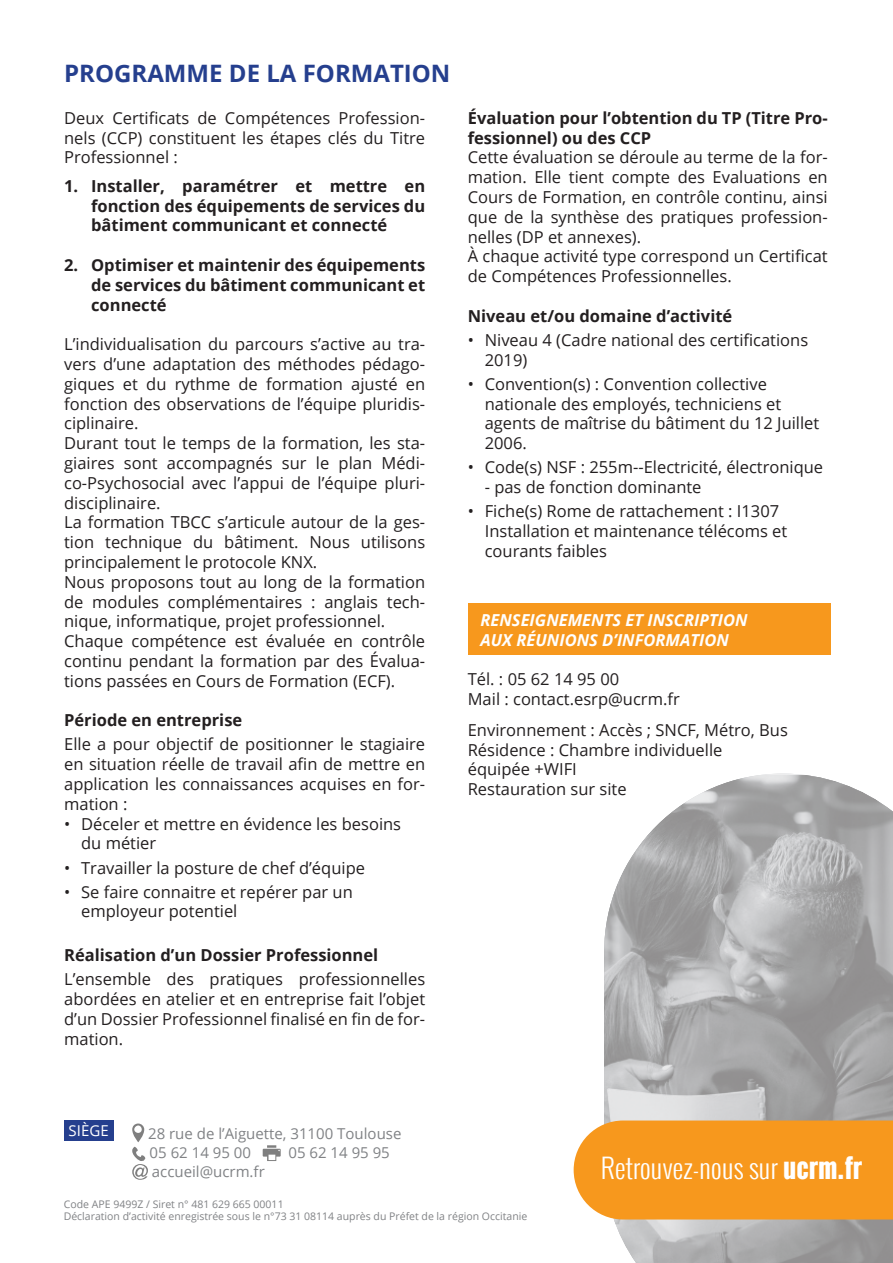
<style>
.page{position:relative;width:893px;height:1263px;background:#fff}
.page>*{position:absolute;margin:0;border:0;box-sizing:border-box;transform-origin:0 0}
.t1{font:300 27px "Oswald";color:#fff}
.t2{font:700 24px "Open Sans";color:#253f8e}
.t3{font:16.5px/19.8px "Open Sans";color:#231f20;text-align:justify}
.t4{font:700 16.5px/19.8px "Open Sans";color:#231f20;text-align:justify}
.t5{font:italic 700 16.5px "Open Sans";color:#fff}
.t6{font:15px "Open Sans";color:#808285}
.t7{font:15px "Open Sans";color:#fff}
.t8{font:10.5px "Open Sans";color:#808285}
.s1{font-weight:700}
</style>
<div class="page">
<svg style="left:604px;top:774px;width:289px;height:489px;background:#b2b2b2"></svg>
<svg style="left:263px;top:1145px;width:18px;height:16px"></svg>
<svg style="left:132px;top:1123px;width:16px;height:57px"></svg>
<div style="left:64px;top:1120px;width:50px;height:21px;background:#253f8e"></div>
<div style="left:574px;top:1120px;width:319px;height:99px;background:#f7981d"></div>
<div style="left:468px;top:604px;width:363px;height:51px;background:#f7981d"></div>
<p class="t2" style="left:64px;top:56px;width:388px">PROGRAMME DE LA FORMATION</p>
<p class="t3" style="left:64px;top:108px;width:363px">Deux Certificats de Compétences Profession&shy;nels (CCP) constituent les étapes clés du Titre Professionnel :</p>
<p class="t4" style="left:91px;top:175px;width:336px;text-indent:-27px">1. Installer, paramétrer et mettre en fonction des équipements de services du bâtiment communicant et connecté</p>
<p class="t4" style="left:91px;top:255px;width:336px;text-indent:-27px">2. Optimiser et maintenir des équipements de services du bâtiment communicant et connecté</p>
<p class="t3" style="left:64px;top:334px;width:363px">L’individualisation du parcours s’active au tra&shy;vers d’une adaptation des méthodes pédago&shy;giques et du rythme de formation ajusté en fonction des observations de l’équipe pluridis&shy;ciplinaire.</p>
<p class="t3" style="left:64px;top:433px;width:363px">Durant tout le temps de la formation, les sta&shy;giaires sont accompagnés sur le plan Médi&shy;co-Psychosocial avec l’appui de l’équipe pluri&shy;disciplinaire.</p>
<p class="t3" style="left:64px;top:512px;width:363px">La formation TBCC s’articule autour de la ges&shy;tion technique du bâtiment. Nous utilisons principalement le protocole KNX.</p>
<p class="t3" style="left:64px;top:571px;width:363px">Nous proposons tout au long de la formation de modules complémentaires : anglais tech&shy;nique, informatique, projet professionnel.</p>
<p class="t3" style="left:64px;top:631px;width:363px">Chaque compétence est évaluée en contrôle continu pendant la formation par des Évalua&shy;tions passées en Cours de Formation (ECF).</p>
<p class="t4" style="left:64px;top:710px;width:180px">Période en entreprise</p>
<p class="t3" style="left:64px;top:734px;width:363px">Elle a pour objectif de positionner le stagiaire en situation réelle de travail afin de mettre en application les connaissances acquises en for&shy;mation :</p>
<p class="t3" style="left:81px;top:813px;width:322px;text-indent:-17px">• Déceler et mettre en évidence les besoins du métier</p>
<p class="t3" style="left:64px;top:857px;width:302px">• Travailler la posture de chef d’équipe</p>
<p class="t3" style="left:81px;top:881px;width:273px;text-indent:-17px">• Se faire connaitre et repérer par un employeur potentiel</p>
<p class="t4" style="left:64px;top:945px;width:316px">Réalisation d’un Dossier Professionnel</p>
<p class="t3" style="left:64px;top:969px;width:363px">L’ensemble des pratiques professionnelles abordées en atelier et en entreprise fait l’objet d’un Dossier Professionnel finalisé en fin de for&shy;mation.</p>
<p class="t4" style="left:468px;top:108px;width:361px">Évaluation pour l’obtention du TP (Titre Pro&shy;fessionnel) ou des CCP</p>
<p class="t3" style="left:468px;top:147px;width:361px">Cette évaluation se déroule au terme de la for&shy;mation. Elle tient compte des Evaluations en Cours de Formation, en contrôle continu, ainsi que de la synthèse des pratiques profession&shy;nelles (DP et annexes).</p>
<p class="t3" style="left:468px;top:246px;width:361px">À chaque activité type correspond un Certificat de Compétences Professionnelles.</p>
<p class="t4" style="left:468px;top:306px;width:266px">Niveau et/ou domaine d’activité</p>
<p class="t3" style="left:485px;top:330px;width:325px;text-indent:-17px">• Niveau 4 (Cadre national des certifications<br>2019)</p>
<p class="t3" style="left:485px;top:373px;width:336px;text-align:left;text-indent:-17px">• Convention(s) : Convention collective nationale des employés, techniciens et agents de maîtrise du bâtiment du 12 Juillet<br>2006.</p>
<p class="t3" style="left:468px;top:457px;width:357px">• Code(s) NSF : 255m--Electricité, électronique</p>
<p class="t3" style="left:485px;top:477px;width:218px">- pas de fonction dominante</p>
<p class="t3" style="left:485px;top:501px;width:304px;text-align:left;text-indent:-17px">• Fiche(s) Rome de rattachement : I1307<br>Installation et maintenance télécoms et courants faibles</p>
<p class="t5" style="left:480px;top:608px;width:269px">RENSEIGNEMENTS ET INSCRIPTION</p>
<p class="t5" style="left:480px;top:628px;width:250px">AUX RÉUNIONS D’INFORMATION</p>
<p class="t3" style="left:468px;top:669px;width:153px">Tél. : 05 62 14 95 00</p>
<p class="t3" style="left:468px;top:689px;width:213px">Mail : contact.esrp@ucrm.fr</p>
<p class="t3" style="left:468px;top:719px;width:322px">Environnement : Accès ; SNCF, Métro, Bus</p>
<p class="t3" style="left:468px;top:739px;width:256px">Résidence : Chambre individuelle équipée +WIFI</p>
<p class="t3" style="left:468px;top:779px;width:160px">Restauration sur site</p>
<p class="t7" style="left:69px;top:1121px;width:42px">SIÈGE</p>
<p class="t6" style="left:148px;top:1123px;width:255px">28 rue de l’Aiguette, 31100 Toulouse</p>
<p class="t6" style="left:150px;top:1142px;width:103px">05 62 14 95 00</p>
<p class="t6" style="left:288px;top:1142px;width:103px">05 62 14 95 95</p>
<p class="t6" style="left:152px;top:1161px;width:114px">accueil@ucrm.fr</p>
<p class="t1" style="left:601px;top:1148px;width:263px">Retrouvez-nous sur <span class="s1">UCRM.FR</span></p>
<p class="t8" style="left:64px;top:1197px;width:221px">Code APE 9499Z / Siret n° 481 629 665 00011</p>
<p class="t8" style="left:64px;top:1209px;width:465px">Déclaration d’activité enregistrée sous le n°73 31 08114 auprès du Préfet de la région Occitanie</p>
</div>
